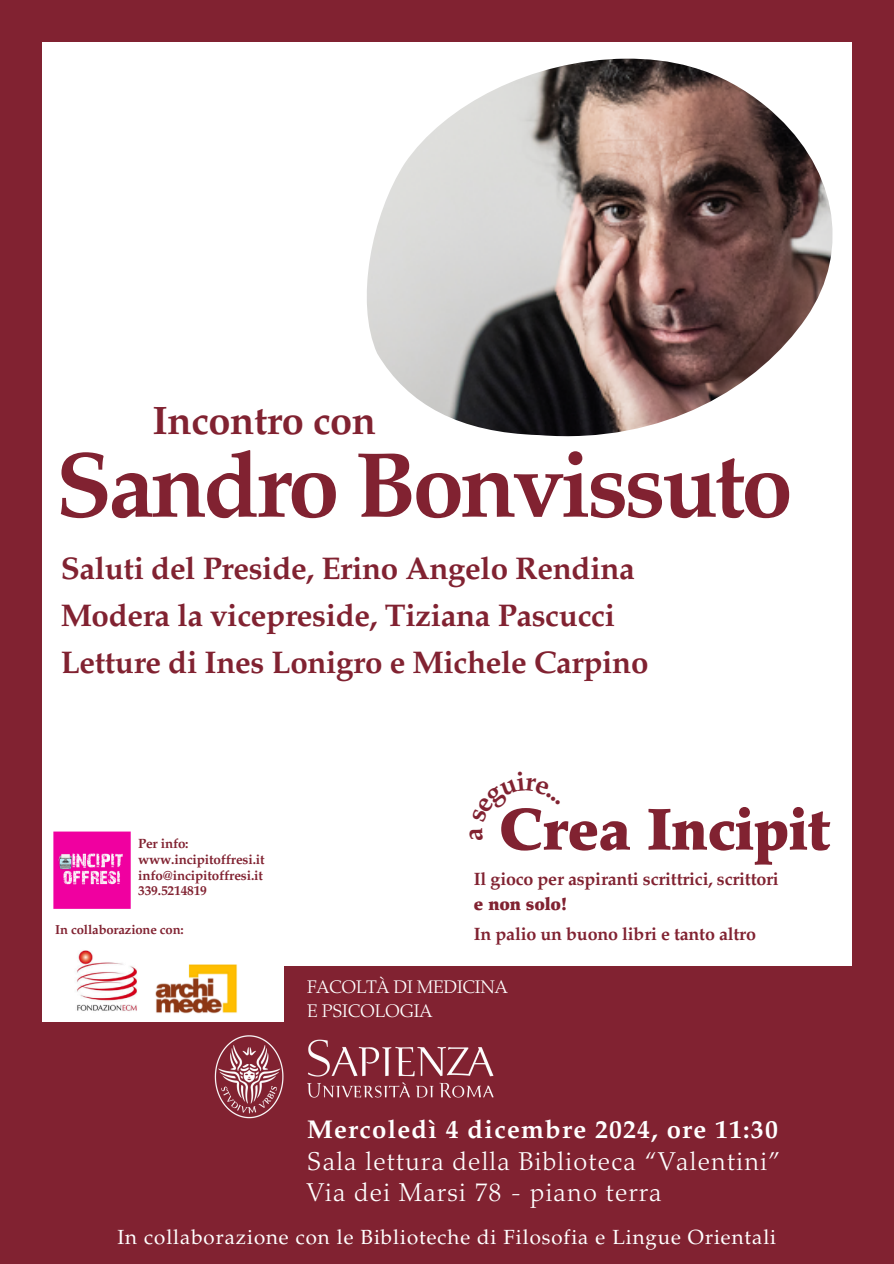
<style>
.page{position:relative;width:894px;height:1264px;background:#fff}
.page>*{position:absolute;margin:0;border:0;box-sizing:border-box;transform-origin:0 0}
.t1{font:700 92.4px "Palatino LT Pro";letter-spacing:-.04em;color:#812231}
.t2{font:900 58.5px "Palatino LT Pro";letter-spacing:-.01em;color:#812231}
.t3{font:700 39.75px "Palatino LT Pro";letter-spacing:-.01em;color:#812231}
.t4{font:700 31.35px "Palatino LT Pro";letter-spacing:-.01em;color:#812231}
.t5{font:300 25.8px/31.5px "Palatino LT Pro";letter-spacing:.045em;color:#fff;text-align:justify}
.t6{font:20.4px "Palatino LT Pro";letter-spacing:.045em;color:#fff}
.t7{font:300 18.3px "Palatino LT Pro";letter-spacing:-.015em;color:#fff}
.t8{font:700 17.85px "Palatino LT Pro";letter-spacing:-.01em;color:#812231}
.t9{font:900 17.85px "Palatino LT Pro";letter-spacing:-.01em;color:#812231}
.t10{font:700 13.35px/15.6px "Palatino LT Pro";letter-spacing:-.01em;color:#812231}
.t11{font:700 13.05px "Palatino LT Pro";letter-spacing:-.01em;color:#812231}
.s1{font-weight:700}
</style>
<div class="page">
<div style="left:0;top:0;width:42px;height:1263px;background:#812231"></div>
<div style="left:851px;top:0;width:42px;height:1263px;background:#812231"></div>
<div style="left:0;top:0;width:893px;height:42px;background:#812231"></div>
<div style="left:284px;top:966px;width:609px;height:297px;background:#812231"></div>
<div style="left:0;top:1022px;width:893px;height:241px;background:#812231"></div>
<img style="left:214px;top:1035px;width:70px;height:84px">
<img style="left:307px;top:1039px;width:187px;height:59px">
<img style="left:367px;top:58px;width:465px;height:378px">
<img style="left:77px;top:950px;width:161px;height:64px">
<img style="left:53px;top:831px;width:78px;height:78px">
<h4 class="t3" style="left:153px;top:405px;width:225px">Incontro con</h4>
<h5 class="t1" style="left:56px;top:449px;width:738px">Sandro Bonvissuto</h5>
<p class="t4" style="left:61px;top:556px;width:575px">Saluti del Preside, Erino Angelo Rendina</p>
<p class="t4" style="left:61px;top:603px;width:556px">Modera la vicepreside, Tiziana Pascucci</p>
<p class="t4" style="left:61px;top:650px;width:589px">Letture di Ines Lonigro e Michele Carpino</p>
<p class="t10" style="left:138px;top:837px;width:128px">Per info: www.incipitoffresi.it info@incipitoffresi.it<br>339.5214819</p>
<p class="t11" style="left:55px;top:924px;width:130px">In collaborazione con:</p>
<h2 class="t2" style="left:498px;top:807px;width:333px">Crea Incipit</h2>
<p class="t8" style="left:473px;top:872px;width:306px">Il gioco per aspiranti scrittrici, scrittori</p>
<p class="t9" style="left:473px;top:897px;width:95px">e non solo!</p>
<p class="t8" style="left:473px;top:926px;width:283px">In palio un buono libri e tanto altro</p>
<h3 class="t7" style="left:307px;top:979px;width:202px">FACOLTÀ DI MEDICINA</h3>
<h1 class="t7" style="left:307px;top:1004px;width:126px">E PSICOLOGIA</h1>
<h4 class="t5" style="left:307px;top:1116px;width:475px"><span class="s1">Mercoledì 4 dicembre 2024, ore 11:30<br></span>Sala lettura della Biblioteca “Valentini” Via dei Marsi 78 - piano terra</h4>
<h2 class="t6" style="left:117px;top:1229px;width:660px">In collaborazione con le Biblioteche di Filosofia e Lingue Orientali</h2>
</div>
